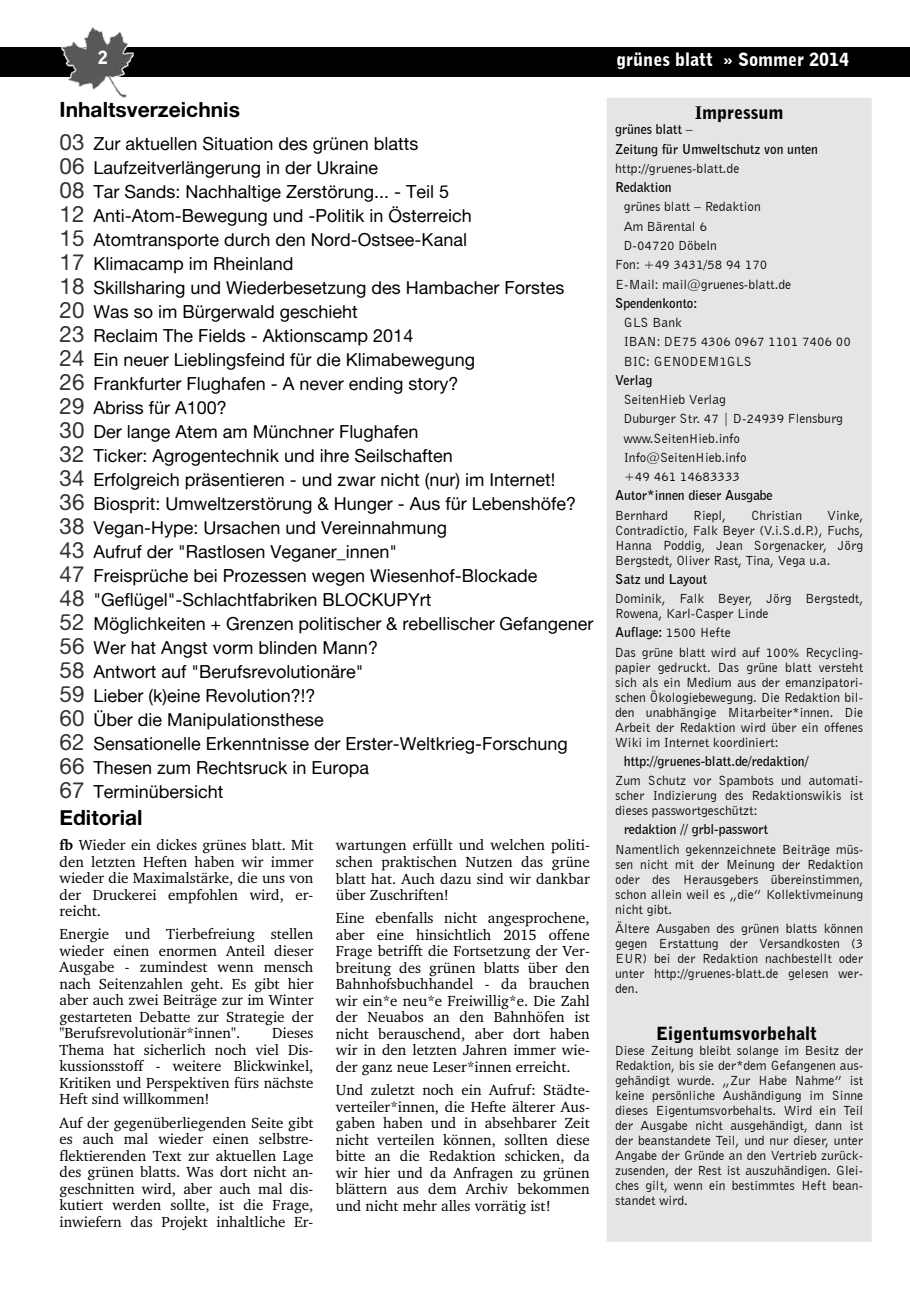
<style>
.page{position:relative;width:910px;height:1297px;background:#fff}
.page>*{position:absolute;margin:0;border:0;box-sizing:border-box;transform-origin:0 0}
.t1{font:21px "Alte Haas Grotesk Bold";color:#000}
.t2{font:18px/24px "Alte Haas Grotesk";color:#000}
.t3{font:900 18px "Bell Gothic BT";color:#000}
.t4{font:900 18px "Bell Gothic BT";color:#fff}
.t5{font:15px/16.5px "Charter BT";color:#000;text-align:justify}
.t6{font:13.5px/15px "Bell Gothic BT";color:#000;text-align:justify}
.t7{font:700 13.5px/19.2px "Bell Gothic BT";color:#000}
.s1{font-size:22.5px;color:#333}
.s2{font-weight:700}
</style>
<div class="page">
<div style="left:0;top:47px;width:910px;height:30px;background:#000"></div>
<img style="left:61px;top:27px;width:73px;height:71px">
<div style="left:611px;top:102px;width:256px;height:1135px;background:#e5e5e5"></div>
<div style="left:607px;top:98px;width:265px;height:1144px;border:9px solid #e5e5e5"></div>
<h2 class="t4" style="left:98px;top:47px;width:12px">2</h2>
<h1 class="t1" style="left:60px;top:97px;width:182px">Inhaltsverzeichnis</h1>
<p class="t2" style="left:60px;top:131px;width:535px"><span class="s1">03</span> Zur aktuellen Situation des grünen blatts<br><span class="s1">06</span> Laufzeitverlängerung in der Ukraine<br><span class="s1">08</span> Tar Sands: Nachhaltige Zerstörung... - Teil 5<br><span class="s1">12</span> Anti-Atom-Bewegung und -Politik in Österreich<br><span class="s1">15</span> Atomtransporte durch den Nord-Ostsee-Kanal<br><span class="s1">17</span> Klimacamp im Rheinland<br><span class="s1">18</span> Skillsharing und Wiederbesetzung des Hambacher Forstes <span class="s1">20</span> Was so im Bürgerwald geschieht<br><span class="s1">23</span> Reclaim The Fields - Aktionscamp 2014<br><span class="s1">24</span> Ein neuer Lieblingsfeind für die Klimabewegung<br><span class="s1">26</span> Frankfurter Flughafen - A never ending story?<br><span class="s1">29</span> Abriss für A100?<br><span class="s1">30</span> Der lange Atem am Münchner Flughafen<br><span class="s1">32</span> Ticker: Agrogentechnik und ihre Seilschaften<br><span class="s1">34</span> Erfolgreich präsentieren - und zwar nicht (nur) im Internet!<br><span class="s1">36</span> Biosprit: Umweltzerstörung &amp; Hunger - Aus für Lebenshöfe?<br><span class="s1">38</span> Vegan-Hype: Ursachen und Vereinnahmung<br><span class="s1">43</span> Aufruf der "Rastlosen Veganer_innen"<br><span class="s1">47</span> Freisprüche bei Prozessen wegen Wiesenhof-Blockade<br><span class="s1">48</span> "Geflügel"-Schlachtfabriken BLOCKUPYrt<br><span class="s1">52</span> Möglichkeiten + Grenzen politischer &amp; rebellischer Gefangener <span class="s1">56</span> Wer hat Angst vorm blinden Mann?<br><span class="s1">58</span> Antwort auf "Berufsrevolutionäre"<br><span class="s1">59</span> Lieber (k)eine Revolution?!?<br><span class="s1">60</span> Über die Manipulationsthese<br><span class="s1">62</span> Sensationelle Erkenntnisse der Erster-Weltkrieg-Forschung <span class="s1">66</span> Thesen zum Rechtsruck in Europa<br><span class="s1">67</span> Terminübersicht</p>
<h1 class="t1" style="left:60px;top:804px;width:85px">Editorial</h1>
<p class="t5" style="left:60px;top:838px;width:255px"><span class="s2">fb</span> Wieder ein dickes grünes blatt. Mit den letzten Heften haben wir immer wieder die Maximalstärke, die uns von der Druckerei empfohlen wird, er&shy;reicht.</p>
<p class="t5" style="left:60px;top:927px;width:255px">Energie und Tierbefreiung stellen wieder einen enormen Anteil dieser Ausgabe - zumindest wenn mensch nach Seitenzahlen geht. Es gibt hier aber auch zwei Beiträge zur im Winter gestarteten Debatte zur Strategie der "Berufsrevolutionär*innen".</p>
<p class="t5" style="left:60px;top:1026px;width:255px;text-indent:213px">Dieses Thema hat sicherlich noch viel Dis&shy;kussionsstoff - weitere Blickwinkel, Kritiken und Perspektiven fürs nächste Heft sind willkommen!</p>
<p class="t5" style="left:60px;top:1115px;width:255px">Auf der gegenüberliegenden Seite gibt es auch mal wieder einen selbstre&shy;flektierenden Text zur aktuellen Lage des grünen blatts. Was dort nicht an&shy;geschnitten wird, aber auch mal dis&shy;kutiert werden sollte, ist die Frage, inwiefern das Projekt inhaltliche Er-</p>
<p class="t5" style="left:336px;top:838px;width:255px">wartungen erfüllt und welchen politi&shy;schen praktischen Nutzen das grüne blatt hat. Auch dazu sind wir dankbar über Zuschriften!</p>
<p class="t5" style="left:336px;top:911px;width:255px">Eine ebenfalls nicht angesprochene, aber eine hinsichtlich 2015 offene Frage betrifft die Fortsetzung der Ver&shy;breitung des grünen blatts über den Bahnhofsbuchhandel - da brauchen wir ein*e neu*e Freiwillig*e. Die Zahl der Neuabos an den Bahnhöfen ist nicht berauschend, aber dort haben wir in den letzten Jahren immer wie&shy;der ganz neue Leser*innen erreicht.</p>
<p class="t5" style="left:336px;top:1083px;width:255px">Und zuletzt noch ein Aufruf: Städte&shy;verteiler*innen, die Hefte älterer Aus&shy;gaben haben und in absehbarer Zeit nicht verteilen können, sollten diese bitte an die Redaktion schicken, da wir hier und da Anfragen zu grünen blättern aus dem Archiv bekommen und nicht mehr alles vorrätig ist!</p>
<h2 class="t4" style="left:616px;top:49px;width:235px">grünes blatt » Sommer 2014</h2>
<h2 class="t3" style="left:695px;top:102px;width:90px">Impressum</h2>
<p class="t7" style="left:615px;top:120px;width:204px">grünes blatt –<br>Zeitung für Umweltschutz von unten</p>
<p class="t6" style="left:615px;top:161px;width:126px">http://gruenes-blatt.de</p>
<p class="t7" style="left:615px;top:177px;width:58px">Redaktion</p>
<p class="t6" style="left:624px;top:199px;width:139px">grünes blatt – Redaktion</p>
<p class="t6" style="left:624px;top:218px;width:85px">Am Bärental 6</p>
<p class="t6" style="left:624px;top:238px;width:95px">D-04720 Döbeln</p>
<p class="t6" style="left:615px;top:257px;width:154px">Fon: +49 3431/58 94 170</p>
<p class="t6" style="left:615px;top:276px;width:177px">E-Mail: mail@gruenes-blatt.de</p>
<p class="t7" style="left:615px;top:293px;width:84px">Spendenkonto:</p>
<p class="t6" style="left:624px;top:313px;width:229px;line-height:19.2px;text-align:left">GLS Bank<br>IBAN: DE75 4306 0967 1101 7406 00<br>BIC: GENODEM1GLS</p>
<p class="t7" style="left:615px;top:370px;width:38px">Verlag</p>
<p class="t6" style="left:624px;top:390px;width:221px;line-height:19.2px;text-align:left">SeitenHieb Verlag<br>Duburger Str. 47 | D-24939 Flensburg www.SeitenHieb.info<br>Info@SeitenHieb.info<br>+49 461 14683333</p>
<p class="t7" style="left:615px;top:485px;width:159px">Autor*innen dieser Ausgabe</p>
<p class="t6" style="left:615px;top:507px;width:54px">Bernhard</p>
<p class="t6" style="left:693px;top:507px;width:34px">Riepl,</p>
<p class="t6" style="left:751px;top:507px;width:53px">Christian</p>
<p class="t6" style="left:615px;top:507px;width:250px;text-indent:212px">Vinke, Contradictio, Falk Beyer (V.i.S.d.P.), Fuchs, Hanna Poddig, Jean Sorgenacker, Jörg Bergstedt, Oliver Rast, Tina, Vega u.a.</p>
<p class="t7" style="left:615px;top:569px;width:93px">Satz und Layout</p>
<p class="t6" style="left:615px;top:591px;width:250px">Dominik, Falk Beyer, Jörg Bergstedt,<br>Rowena, Karl-Casper Linde</p>
<p class="t6" style="left:615px;top:623px;width:250px;line-height:19.2px"><span class="s2">Auflage:</span> 1500 Hefte<br>Das grüne blatt wird auf 100% Recycling-</p>
<p class="t6" style="left:615px;top:659px;width:250px">papier gedruckt. Das grüne blatt versteht sich als ein Medium aus der emanzipatori&shy;schen Ökologiebewegung. Die Redaktion bil&shy;den unabhängige Mitarbeiter*innen. Die Arbeit der Redaktion wird über ein offenes Wiki im Internet koordiniert:</p>
<p class="t7" style="left:624px;top:751px;width:186px">http://gruenes-blatt.de/redaktion/</p>
<p class="t6" style="left:615px;top:773px;width:250px">Zum Schutz vor Spambots und automati&shy;scher Indizierung des Redaktionswikis ist dieses passwortgeschützt:</p>
<p class="t7" style="left:624px;top:819px;width:146px">redaktion // grbl-passwort</p>
<p class="t6" style="left:615px;top:841px;width:250px">Namentlich gekennzeichnete Beiträge müs&shy;sen nicht mit der Meinung der Redaktion oder des Herausgebers übereinstimmen, schon allein weil es „die” Kollektivmeinung nicht gibt.</p>
<p class="t6" style="left:615px;top:920px;width:250px">Ältere Ausgaben des grünen blatts können gegen Erstattung der Versandkosten (3<br>EUR) bei der Redaktion nachbestellt oder unter http://gruenes-blatt.de gelesen wer&shy;den.</p>
<h2 class="t3" style="left:656px;top:1023px;width:162px">Eigentumsvorbehalt</h2>
<p class="t6" style="left:615px;top:1043px;width:250px">Diese Zeitung bleibt solange im Besitz der Redaktion, bis sie der*dem Gefangenen aus&shy;gehändigt wurde. „Zur Habe Nahme” ist keine persönliche Aushändigung im Sinne dieses Eigentumsvorbehalts. Wird ein Teil der Ausgabe nicht ausgehändigt, dann ist der beanstandete Teil, und nur dieser, unter Angabe der Gründe an den Vertrieb zurück&shy;zusenden, der Rest ist auszuhändigen. Glei&shy;ches gilt, wenn ein bestimmtes Heft bean&shy;standet wird.</p>
</div>
